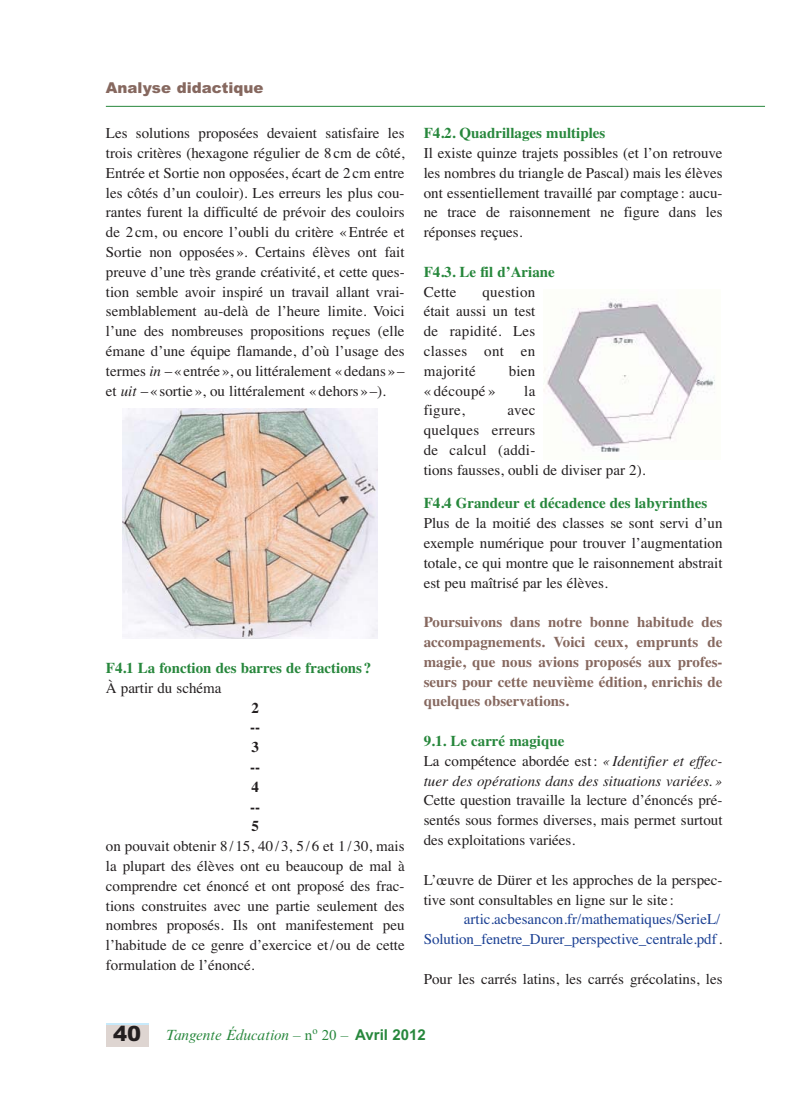
<style>
.page{position:relative;width:808px;height:1106px;background:#fff}
.page>*{position:absolute;margin:0;border:0;box-sizing:border-box;transform-origin:0 0}
.t1{font:900 21px "Arial";color:#231f20}
.t2{font:15px/19.8px "Times";color:#231f20;text-align:justify}
.t3{font:700 15px/19.8px "Times";color:#86685f;text-align:justify}
.t4{font:700 15px "Times";color:#27873c}
.t5{font:15px/19.8px "Times";letter-spacing:-.005em;color:#1b4093;text-align:right}
.t6{font:italic 15px "Times LT Std";color:#231f20}
.t7{font:italic 15px "Times New Roman MT Std";color:#27873c}
.t8{font:900 15px "Arial";color:#86685f}
.t9{font:700 15px/19.8px "Times";color:#231f20;text-align:justify}
.t10{font:15px "Times";letter-spacing:.02em;color:#231f20}
.s1{font-family:"Times LT Std";font-style:italic}
.s2{font-weight:700;color:#27873c}
.s3{color:#231f20}
.s4{font-family:"Times New Roman MS";font-style:normal}
.s5{font-family:"Arial Bold MS";font-style:normal}
</style>
<div class="page">
<hr style="left:106px;top:106px;width:659px;height:1px;background:#27873c">
<div style="left:106px;top:1023px;width:42px;height:21px;background:#c7eafb"></div>
<div style="left:106px;top:1025px;width:42px;height:21px;background:#ded5d1"></div>
<img style="left:123px;top:408px;width:254px;height:230px">
<img style="left:544px;top:300px;width:171px;height:152px">
<p class="t8" style="left:106px;top:82px;width:159px">Analyse didactique</p>
<p class="t2" style="left:106px;top:125px;width:300px">Les solutions proposées devaient satisfaire les trois critères (hexagone régulier de 8 cm de côté, Entrée et Sortie non opposées, écart de 2 cm entre les côtés d’un couloir). Les erreurs les plus cou&shy;rantes furent la difficulté de prévoir des couloirs de 2 cm, ou encore l’oubli du critère « Entrée et Sortie non opposées ». Certains élèves ont fait preuve d’une très grande créativité, et cette ques&shy;tion semble avoir inspiré un travail allant vrai&shy;semblablement au-delà de l’heure limite. Voici l’une des nombreuses propositions reçues (elle émane d’une équipe flamande, d’où l’usage des termes <span class="s1">in</span> – « entrée», ou littéralement «dedans» – et <span class="s1">uit</span> – « sortie », ou littéralement « dehors» –).</p>
<p class="t4" style="left:106px;top:662px;width:267px">F4.1 La fonction des barres de fractions ?</p>
<p class="t2" style="left:106px;top:679px;width:117px">À partir du schéma</p>
<p class="t9" style="left:250px;top:699px;width:11px">2 -- 3 -- 4 -- 5</p>
<p class="t2" style="left:106px;top:837px;width:300px">on pouvait obtenir 8/ 15, 40/ 3, 5 / 6 et 1/ 30, mais la plupart des élèves ont eu beaucoup de mal à comprendre cet énoncé et ont proposé des frac&shy;tions construites avec une partie seulement des nombres proposés. Ils ont manifestement peu l’habitude de ce genre d’exercice et/ ou de cette formulation de l’énoncé.</p>
<p class="t4" style="left:424px;top:128px;width:183px">F4.2. Quadrillages multiples</p>
<p class="t2" style="left:424px;top:144px;width:300px">Il existe quinze trajets possibles (et l’on retrouve les nombres du triangle de Pascal) mais les élèves ont essentiellement travaillé par comptage : aucu&shy;ne trace de raisonnement ne figure dans les réponses reçues.</p>
<p class="t4" style="left:424px;top:266px;width:133px">F4.3. Le fil d’Ariane</p>
<p class="t2" style="left:424px;top:283px;width:34px">Cette</p>
<p class="t2" style="left:424px;top:283px;width:113px;text-indent:59px">question était aussi un test de rapidité. Les classes ont en majorité</p>
<p class="t2" style="left:509px;top:362px;width:28px">bien</p>
<p class="t10" style="left:424px;top:385px;width:73px">« découpé »</p>
<p class="t2" style="left:524px;top:382px;width:13px">la</p>
<p class="t2" style="left:424px;top:402px;width:43px">figure,</p>
<p class="t2" style="left:424px;top:402px;width:223px;text-align:left;text-indent:84px">avec<br>quelques erreurs<br>de calcul (addi-<br>tions fausses, oubli de diviser par 2).</p>
<p class="t4" style="left:424px;top:498px;width:285px">F4.4 Grandeur et décadence des labyrinthes</p>
<p class="t2" style="left:424px;top:514px;width:300px">Plus de la moitié des classes se sont servi d’un exemple numérique pour trouver l’augmentation totale, ce qui montre que le raisonnement abstrait est peu maîtrisé par les élèves.</p>
<p class="t3" style="left:424px;top:613px;width:300px">Poursuivons dans notre bonne habitude des accompagnements. Voici ceux, emprunts de magie, que nous avions proposés aux profes&shy;seurs pour cette neuvième édition, enrichis de quelques observations.</p>
<p class="t2" style="left:424px;top:732px;width:300px"><span class="s2">9.1. Le carré magique<br></span>La compétence abordée est: <span class="s1">« Identifier et effec-</span></p>
<p class="t6" style="left:424px;top:774px;width:300px">tuer des opérations dans des situations variées. »</p>
<p class="t2" style="left:424px;top:792px;width:300px">Cette question travaille la lecture d’énoncés pré&shy;sentés sous formes diverses, mais permet surtout des exploitations variées.</p>
<p class="t2" style="left:424px;top:871px;width:300px">L’œuvre de Dürer et les approches de la perspec&shy;tive sont consultables en ligne sur le site :</p>
<p class="t5" style="left:424px;top:910px;width:300px">artic.acbesancon.fr/mathematiques/SerieL/<br>Solution_fenetre_Durer_perspective_centrale.pdf<span class="s3">.</span></p>
<p class="t2" style="left:424px;top:970px;width:300px">Pour les carrés latins, les carrés grécolatins, les</p>
<h1 class="t1" style="left:113px;top:1026px;width:30px">40</h1>
<p class="t7" style="left:165px;top:1029px;width:262px">Tangente Éducation <span class="s4">– n</span><sup>o</sup> <span class="s4">20 –</span> <span class="s5">Avril 2012</span></p>
</div>
